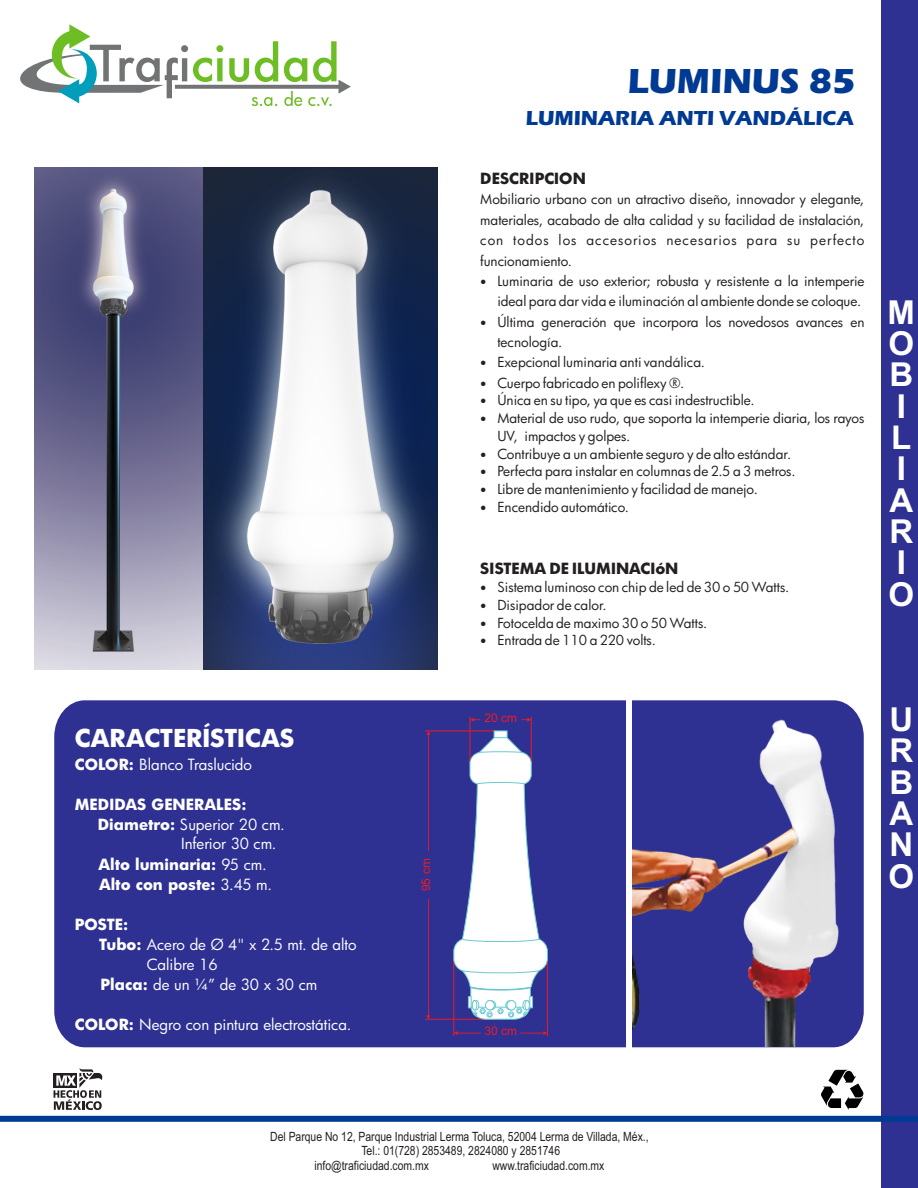
<style>
.page{position:relative;width:918px;height:1188px;background:#fff}
.page>*{position:absolute;margin:0;border:0;box-sizing:border-box;transform-origin:0 0}
.t1{font:700 36px "Eras ITC";color:#003a93}
.t2{font:700 33px/31.3px "Arial";color:#fff}
.t3{font:700 24px "Futura";color:#fff}
.t4{font:700 21px "Eras ITC";color:#003a93}
.t5{font:15px "Futura";color:#fff}
.t6{font:700 15px/20.2px "Futura";color:#fff}
.t7{font:700 15px "Futura";color:#231f20}
.t8{font:13.5px/20.4px "Futura";color:#231f20}
.t9{font:12.75px "Arial";color:#231f20;scale:.81 1}
.t10{font:12px "Arial";color:#ed1c24}
.s1{font-weight:700}
.s2{font-weight:400}
</style>
<div class="page">
<img style="left:34px;top:168px;width:169px;height:502px">
<div style="left:54px;top:700px;width:810px;height:348px;background:#2e3092"></div>
<div style="left:881px;top:0;width:37px;height:1188px;background:#2e3092"></div>
<div style="left:0;top:1116px;width:918px;height:6px;background:#003a93"></div>
<svg style="left:821px;top:1070px;width:43px;height:40px"></svg>
<svg style="left:54px;top:1068px;width:49px;height:42px"></svg>
<img style="left:632px;top:711px;width:223px;height:336px">
<hr style="left:425px;top:1019px;width:72px;height:1px;background:#ed1c24">
<hr style="left:425px;top:730px;width:73px;height:1px;background:#ed1c24">
<svg style="left:426px;top:899px;width:4px;height:120px"></svg>
<svg style="left:426px;top:731px;width:4px;height:120px"></svg>
<hr style="left:547px;top:962px;width:1px;height:74px;background:#ed1c24">
<hr style="left:453px;top:958px;width:1px;height:78px;background:#ed1c24">
<svg style="left:520px;top:1031px;width:27px;height:4px"></svg>
<svg style="left:454px;top:1031px;width:27px;height:4px"></svg>
<hr style="left:531px;top:717px;width:1px;height:49px;background:#ed1c24">
<hr style="left:470px;top:717px;width:1px;height:47px;background:#ed1c24">
<svg style="left:470px;top:718px;width:10px;height:4px"></svg>
<svg style="left:521px;top:718px;width:10px;height:4px"></svg>
<svg style="left:453px;top:730px;width:95px;height:290px"></svg>
<div style="left:485px;top:1000px;width:10px;height:10px;background:#fff;border:1px solid #6bcad3;border-radius:50%"></div>
<div style="left:507px;top:1000px;width:9px;height:10px;background:#fff;border:1px solid #6bcad3;border-radius:50%"></div>
<div style="left:626px;top:694px;width:6px;height:371px;background:#fff"></div>
<img style="left:203px;top:168px;width:235px;height:502px">
<svg style="left:20px;top:24px;width:331px;height:82px"></svg>
<h3 class="t3" style="left:75px;top:729px;width:221px">CARACTERÍSTICAS</h3>
<p class="t5" style="left:75px;top:758px;width:179px"><span class="s1">COLOR:</span> Blanco Traslucido</p>
<p class="t6" style="left:75px;top:796px;width:173px">MEDIDAS GENERALES:</p>
<p class="t5" style="left:98px;top:818px;width:188px"><span class="s1">Diametro:</span> Superior 20 cm.</p>
<p class="t5" style="left:181px;top:838px;width:97px">Inferior 30 cm.</p>
<p class="t6" style="left:99px;top:856px;width:175px">Alto luminaria: <span class="s2">95 cm.<br></span>Alto con poste: <span class="s2">3.45 m.</span></p>
<p class="t6" style="left:75px;top:916px;width:55px">POSTE:</p>
<p class="t5" style="left:99px;top:939px;width:259px"><span class="s1">Tubo:</span> Acero de Ø 4" x 2.5 mt. de alto</p>
<p class="t5" style="left:101px;top:979px;width:218px"><span class="s1">Placa:</span> de un ¼” de 30 x 30 cm</p>
<p class="t5" style="left:147px;top:958px;width:72px">Calibre 16</p>
<p class="t5" style="left:75px;top:1019px;width:278px"><span class="s1">COLOR:</span> Negro con pintura electrostática.</p>
<p class="t10" style="left:422px;top:891px;width:34px;rotate:-90deg">95 cm</p>
<h1 class="t1" style="left:628px;top:68px;width:229px">LUMINUS 85</h1>
<h3 class="t4" style="left:526px;top:111px;width:329px">LUMINARIA ANTI VANDÁLICA</h3>
<p class="t7" style="left:480px;top:172px;width:107px">DESCRIPCION</p>
<p class="t8" style="left:480px;top:191px;width:386px;text-align:justify">Mobiliario urbano con un atractivo diseño, innovador y elegante, materiales, acabado de alta calidad y su facilidad de instalación, con todos los accesorios necesarios para su perfecto funcionamiento.</p>
<p class="t8" style="left:497px;top:272px;width:369px">Luminaria de uso exterior; robusta y resistente a la intemperie ideal para dar vida e iluminación al ambiente donde se coloque.</p>
<p class="t8" style="left:497px;top:313px;width:369px">Última generación que incorpora los novedosos avances en tecnología.</p>
<p class="t8" style="left:497px;top:354px;width:209px">Exepcional luminaria anti vandálica.</p>
<p class="t8" style="left:497px;top:374px;width:189px">Cuerpo fabricado en poliflexy ®.</p>
<p class="t8" style="left:497px;top:392px;width:259px">Única en su tipo, ya que es casi indestructible.</p>
<p class="t8" style="left:497px;top:411px;width:369px;line-height:17.7px">Material de uso rudo, que soporta la intemperie diaria, los rayos<br>UV, impactos y golpes.<br>Contribuye a un ambiente seguro y de alto estándar.</p>
<p class="t8" style="left:497px;top:464px;width:300px;line-height:17.7px">Perfecta para instalar en columnas de 2.5 a 3 metros.<br>Libre de mantenimiento y facilidad de manejo.</p>
<p class="t8" style="left:497px;top:498px;width:133px">Encendido automático.</p>
<p class="t7" style="left:480px;top:563px;width:200px">SISTEMA DE ILUMINACIóN</p>
<p class="t8" style="left:497px;top:580px;width:294px;line-height:17.7px">Sistema luminoso con chip de led de 30 o 50 Watts.<br>Disipador de calor.</p>
<p class="t8" style="left:497px;top:614px;width:212px">Fotocelda de maximo 30 o 50 Watts.</p>
<p class="t8" style="left:497px;top:632px;width:160px">Entrada de 110 a 220 volts.</p>
<p class="t10" style="left:484px;top:713px;width:34px">20 cm</p>
<h2 class="t2" style="left:888px;top:299px;width:29px">M<br>O<br>B<br>I<br>L<br>I<br>A<br>R<br>I<br>O</h2>
<h2 class="t2" style="left:888px;top:707px;width:27px;text-align:justify">U R B A N O</h2>
<p class="t10" style="left:484px;top:1026px;width:34px">30 cm</p>
<p class="t9" style="left:270px;top:1132px;width:469px">Del Parque No 12, Parque Industrial Lerma Toluca, 52004 Lerma de Villada, Méx.,</p>
<p class="t9" style="left:361px;top:1146px;width:247px">Tel.: 01(728) 2853489, 2824080 y 2851746</p>
<p class="t9" style="left:314px;top:1160px;width:143px">info@traficiudad.com.mx</p>
<p class="t9" style="left:492px;top:1160px;width:140px">www.traficiudad.com.mx</p>
</div>
